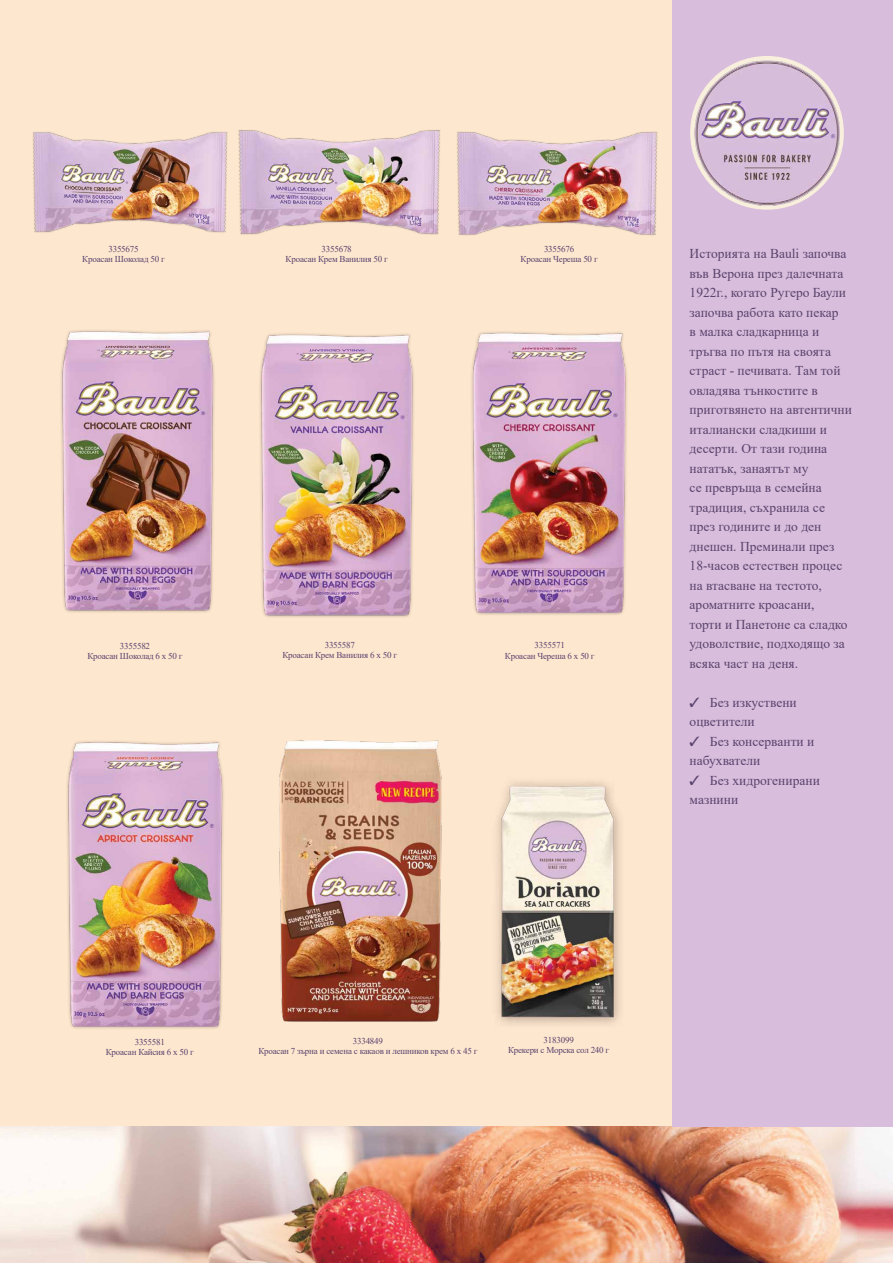
<style>
.page{position:relative;width:893px;height:1263px;background:#fff}
.page>*{position:absolute;margin:0;border:0;box-sizing:border-box;transform-origin:0 0}
.t1{font:13.5px/19.5px "Times New Roman";color:#5a436d}
.t2{font:13.5px/19.5px "Times New Roman";color:#59426d}
.t3{font:9px/10.5px "Times New Roman";letter-spacing:-.02em;color:#5b436e;text-align:center}
</style>
<div class="page">
<div style="left:0;top:0;width:673px;height:1127px;background:#fde7cf"></div>
<img style="left:0;top:1127px;width:893px;height:136px">
<div style="left:673px;top:0;width:220px;height:1126px;background:#d8bedc"></div>
<img style="left:690px;top:56px;width:154px;height:154px">
<img style="left:458px;top:131px;width:200px;height:104px">
<img style="left:33px;top:132px;width:188px;height:101px">
<img style="left:221px;top:130px;width:237px;height:105px">
<img style="left:61px;top:330px;width:154px;height:282px">
<img style="left:279px;top:740px;width:163px;height:282px">
<img style="left:67px;top:741px;width:157px;height:288px">
<img style="left:260px;top:333px;width:154px;height:284px">
<img style="left:471px;top:332px;width:156px;height:283px">
<img style="left:497px;top:782px;width:123px;height:242px">
<p class="t3" style="left:82px;top:243px;width:84px">3355675<br>Кроасан Шоколад 50 г</p>
<p class="t3" style="left:286px;top:243px;width:104px">3355678<br>Кроасан Крем Ванилия 50 г</p>
<p class="t3" style="left:87px;top:640px;width:97px">3355582<br>Кроасан Шоколад 6 х 50 г</p>
<p class="t3" style="left:282px;top:639px;width:116px">3355587<br>Кроасан Крем Ванилия 6 x 50 г</p>
<p class="t3" style="left:521px;top:243px;width:79px">3355676<br>Кроасан Череша 50 г</p>
<p class="t3" style="left:505px;top:640px;width:91px">3355571<br>Кроасан Череша 6 x 50 г</p>
<p class="t1" style="left:690px;top:243px;width:164px">Историята на Bauli започва във Верона през далечната<br>1922г., когато Ругеро Баули започва работа като пекар<br>в малка сладкарница и тръгва по пътя на своята страст - печивата. Там той овладява тънкостите в приготвянето на автентични италиански сладкиши и десерти. От тази година нататък, занаятът му<br>се превръща в семейна традиция, съхранила се през годините и до ден днешен. Преминали през<br>18-часов естествен процес на втасване на тестото, ароматните кроасани,<br>торти и Панетоне са сладко удоволствие, подходящо за всяка част на деня.</p>
<p class="t2" style="left:690px;top:692px;width:109px">✓ Без изкуствени оцветители</p>
<p class="t2" style="left:690px;top:731px;width:126px">✓ Без консерванти и набухватели</p>
<p class="t2" style="left:690px;top:770px;width:132px">✓ Без хидрогенирани мазнини</p>
<p class="t3" style="left:106px;top:1036px;width:90px">3355581<br>Кроасан Кайсия 6 x 50 г</p>
<p class="t3" style="left:258px;top:1035px;width:221px">3334849<br>Кроасан 7 зърна и семена с какаов и лешников крем 6 х 45 г</p>
<p class="t3" style="left:508px;top:1034px;width:103px">3183099<br>Крекери с Морска сол 240 г</p>
</div>
